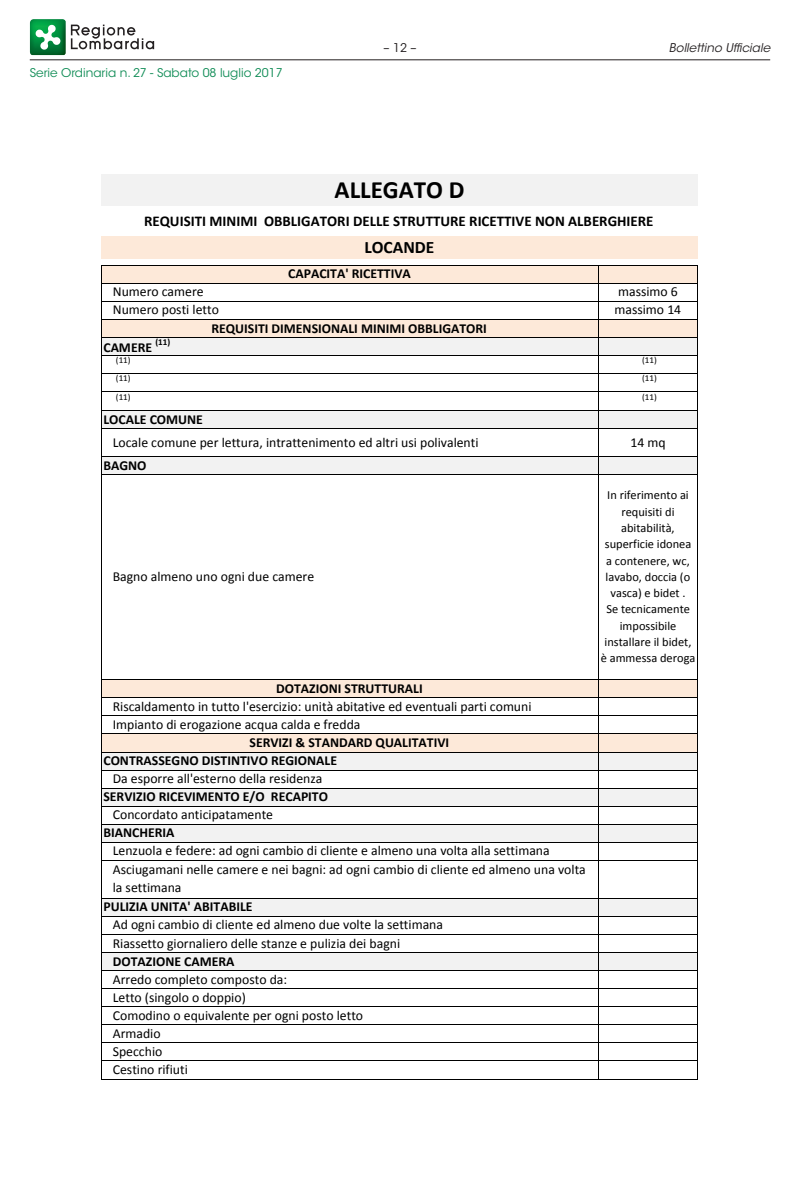
<style>
.page{position:relative;width:800px;height:1182px;background:#fff}
.page>*{position:absolute;margin:0;border:0;box-sizing:border-box;transform-origin:0 0}
.t1{font:700 24.9px "Calibri";color:#000}
.t2{font:700 17.4px "Calibri";color:#000}
.t3{font:700 14.85px "Calibri";color:#000}
.t4{font:13.8px/18px "Calibri";color:#000}
.t5{font:700 13.8px/18px "Calibri";color:#000}
.t6{font:12.45px/16.2px "Calibri";color:#000;text-align:center}
.t7{font:12px "ITC Avant Garde Std";color:#108c56}
.t8{font:italic 12px "ITC Avant Garde Std";color:#231f20}
.t9{font:12px "ITC Avant Garde Std";color:#231f20}
.t10{font:9.15px "Calibri";color:#000}
.t11{font:700 9.15px "Calibri";color:#000}
.s1{font-weight:700}
.s2{font-weight:400}
</style>
<div class="page">
<svg style="left:71px;top:25px;width:83px;height:24px"></svg>
<img style="left:30px;top:19px;width:36px;height:36px">
<svg style="left:35px;top:24px;width:26px;height:26px"></svg>
<hr style="left:30px;top:59px;width:740px;height:1px;background:#231f20">
<div style="left:102px;top:174px;width:595px;height:32px;background:#f2f2f2"></div>
<div style="left:102px;top:236px;width:595px;height:23px;background:#fde9d9"></div>
<div style="left:102px;top:265px;width:595px;height:18px;background:#fde9d9"></div>
<div style="left:102px;top:319px;width:595px;height:18px;background:#fde9d9"></div>
<div style="left:102px;top:337px;width:595px;height:18px;background:#f2f2f2"></div>
<div style="left:102px;top:410px;width:595px;height:19px;background:#f2f2f2"></div>
<div style="left:102px;top:456px;width:595px;height:19px;background:#f2f2f2"></div>
<div style="left:102px;top:679px;width:595px;height:18px;background:#fde9d9"></div>
<div style="left:102px;top:733px;width:595px;height:19px;background:#fde9d9"></div>
<div style="left:102px;top:751px;width:595px;height:19px;background:#f2f2f2"></div>
<div style="left:102px;top:788px;width:595px;height:18px;background:#f2f2f2"></div>
<div style="left:102px;top:824px;width:595px;height:18px;background:#f2f2f2"></div>
<div style="left:102px;top:898px;width:595px;height:18px;background:#f2f2f2"></div>
<div style="left:102px;top:952px;width:595px;height:18px;background:#f2f2f2"></div>
<hr style="left:101px;top:265px;width:1px;height:813px;background:#000">
<hr style="left:598px;top:265px;width:1px;height:813px;background:#000">
<hr style="left:697px;top:265px;width:1px;height:813px;background:#000">
<hr style="left:101px;top:265px;width:596px;height:1px;background:#000">
<hr style="left:101px;top:283px;width:596px;height:1px;background:#000">
<hr style="left:101px;top:301px;width:596px;height:1px;background:#000">
<hr style="left:101px;top:319px;width:596px;height:1px;background:#000">
<hr style="left:101px;top:337px;width:596px;height:1px;background:#000">
<hr style="left:101px;top:355px;width:596px;height:1px;background:#000">
<hr style="left:101px;top:373px;width:596px;height:1px;background:#000">
<hr style="left:101px;top:391px;width:596px;height:1px;background:#000">
<hr style="left:101px;top:410px;width:596px;height:1px;background:#000">
<hr style="left:101px;top:428px;width:596px;height:1px;background:#000">
<hr style="left:101px;top:456px;width:596px;height:1px;background:#000">
<hr style="left:101px;top:474px;width:596px;height:1px;background:#000">
<hr style="left:101px;top:679px;width:596px;height:1px;background:#000">
<hr style="left:101px;top:697px;width:596px;height:1px;background:#000">
<hr style="left:101px;top:715px;width:596px;height:1px;background:#000">
<hr style="left:101px;top:733px;width:596px;height:1px;background:#000">
<hr style="left:101px;top:751px;width:596px;height:1px;background:#000">
<hr style="left:101px;top:770px;width:596px;height:1px;background:#000">
<hr style="left:101px;top:788px;width:596px;height:1px;background:#000">
<hr style="left:101px;top:806px;width:596px;height:1px;background:#000">
<hr style="left:101px;top:824px;width:596px;height:1px;background:#000">
<hr style="left:101px;top:842px;width:596px;height:1px;background:#000">
<hr style="left:101px;top:860px;width:596px;height:1px;background:#000">
<hr style="left:101px;top:898px;width:596px;height:1px;background:#000">
<hr style="left:101px;top:916px;width:596px;height:1px;background:#000">
<hr style="left:101px;top:934px;width:596px;height:1px;background:#000">
<hr style="left:101px;top:952px;width:596px;height:1px;background:#000">
<hr style="left:101px;top:970px;width:596px;height:1px;background:#000">
<hr style="left:101px;top:988px;width:596px;height:1px;background:#000">
<hr style="left:101px;top:1006px;width:596px;height:1px;background:#000">
<hr style="left:101px;top:1024px;width:596px;height:1px;background:#000">
<hr style="left:101px;top:1042px;width:596px;height:1px;background:#000">
<hr style="left:101px;top:1060px;width:596px;height:1px;background:#000">
<hr style="left:101px;top:1078px;width:596px;height:1px;background:#000">
<p class="t7" style="left:30px;top:65px;width:254px">Serie Ordinaria n. 27 - Sabato 08 luglio 2017</p>
<p class="t9" style="left:383px;top:40px;width:34px">– 12 –</p>
<p class="t8" style="left:668px;top:40px;width:103px">Bollettino Ufficiale</p>
<p class="t1" style="left:334px;top:173px;width:131px">ALLEGATO D</p>
<p class="t3" style="left:144px;top:211px;width:511px">REQUISITI MINIMI OBBLIGATORI DELLE STRUTTURE RICETTIVE NON ALBERGHIERE</p>
<p class="t2" style="left:364px;top:236px;width:72px">LOCANDE</p>
<p class="t5" style="left:288px;top:265px;width:124px">CAPACITA' RICETTIVA</p>
<p class="t4" style="left:113px;top:283px;width:92px">Numero camere</p>
<p class="t4" style="left:618px;top:283px;width:61px">massimo 6</p>
<p class="t4" style="left:113px;top:301px;width:108px">Numero posti letto</p>
<p class="t4" style="left:614px;top:301px;width:68px">massimo 14</p>
<p class="t11" style="left:155px;top:336px;width:16px">(11)</p>
<p class="t5" style="left:103px;top:338px;width:50px">CAMERE</p>
<p class="t5" style="left:211px;top:319px;width:277px">REQUISITI DIMENSIONALI MINIMI OBBLIGATORI</p>
<p class="t10" style="left:116px;top:354px;width:16px">(11)</p>
<p class="t10" style="left:642px;top:354px;width:16px">(11)</p>
<p class="t10" style="left:116px;top:372px;width:16px">(11)</p>
<p class="t10" style="left:642px;top:372px;width:16px">(11)</p>
<p class="t10" style="left:116px;top:390px;width:16px">(11)</p>
<p class="t10" style="left:642px;top:390px;width:16px">(11)</p>
<p class="t4" style="left:113px;top:407px;width:367px;line-height:23px;text-indent:-9px"><span class="s1">LOCALE COMUNE<br></span>Locale comune per lettura, intrattenimento ed altri usi polivalenti</p>
<p class="t5" style="left:103px;top:456px;width:45px">BAGNO</p>
<p class="t4" style="left:113px;top:567px;width:203px">Bagno almeno uno ogni due camere</p>
<p class="t5" style="left:276px;top:679px;width:148px">DOTAZIONI STRUTTURALI</p>
<p class="t4" style="left:113px;top:697px;width:420px">Riscaldamento in tutto l'esercizio: unità abitative ed eventuali parti comuni</p>
<p class="t4" style="left:113px;top:715px;width:249px">Impianto di erogazione acqua calda e fredda</p>
<p class="t5" style="left:249px;top:733px;width:201px">SERVIZI &amp; STANDARD QUALITATIVI</p>
<p class="t4" style="left:103px;top:751px;width:235px;text-align:center"><span class="s1">CONTRASSEGNO DISTINTIVO REGIONALE<br></span>Da esporre all'esterno della residenza</p>
<p class="t5" style="left:113px;top:787px;width:217px;text-indent:-9px">SERVIZIO RICEVIMENTO E/O RECAPITO<br><span class="s2">Concordato anticipatamente</span></p>
<p class="t4" style="left:113px;top:823px;width:474px;text-indent:-9px"><span class="s1">BIANCHERIA<br></span>Lenzuola e federe: ad ogni cambio di cliente e almeno una volta alla settimana Asciugamani nelle camere e nei bagni: ad ogni cambio di cliente ed almeno una volta la settimana</p>
<p class="t4" style="left:113px;top:897px;width:332px;text-indent:-9px"><span class="s1">PULIZIA UNITA' ABITABILE<br></span>Ad ogni cambio di cliente ed almeno due volte la settimana</p>
<p class="t5" style="left:113px;top:951px;width:123px">DOTAZIONE CAMERA</p>
<p class="t4" style="left:113px;top:933px;width:289px">Riassetto giornaliero delle stanze e pulizia dei bagni</p>
<p class="t4" style="left:113px;top:969px;width:252px">Arredo completo composto da:<br>Letto (singolo o doppio)<br>Comodino o equivalente per ogni posto letto</p>
<p class="t4" style="left:113px;top:1024px;width:77px">Armadio<br>Specchio<br>Cestino rifiuti</p>
<p class="t4" style="left:630px;top:433px;width:37px">14 mq</p>
<p class="t6" style="left:600px;top:487px;width:96px">In riferimento ai requisiti di abitabilità, superficie idonea a contenere, wc, lavabo, doccia (o vasca) e bidet .<br>Se tecnicamente impossibile installare il bidet, è ammessa deroga</p>
</div>
